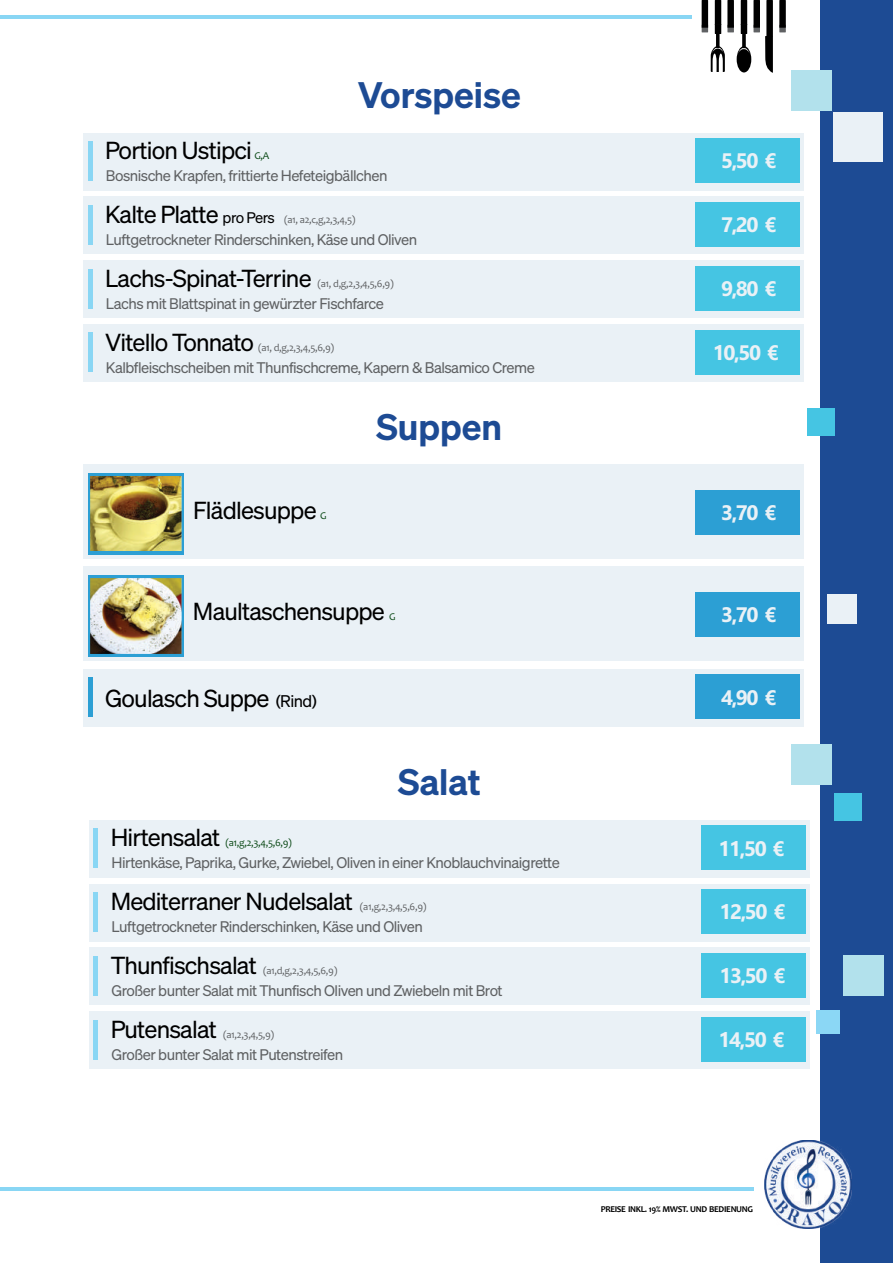
<style>
.page{position:relative;width:893px;height:1263px;background:#fff}
.page>*{position:absolute;margin:0;border:0;box-sizing:border-box;transform-origin:0 0}
.t1{font:600 36px "Sohne";color:#1d4b94}
.t2{font:24px "Sohne Buch";letter-spacing:-.035em;color:#000}
.t3{font:700 21px "Nirmala UI";letter-spacing:-.07em;color:#eaf1f6}
.t4{font:15px "Sohne Buch";letter-spacing:-.035em;color:#5f6163}
.t5{font:10.5px "Candara";letter-spacing:-.035em;color:#5f6163}
.t6{font:10.5px "Candara";color:#0c4a17}
.t7{font:700 9px "Candara";letter-spacing:-.04em;color:#000}
.s1{font-size:15px}
.s2{font-size:16.5px}
</style>
<div class="page">
<div style="left:84px;top:133px;width:720px;height:57px;background:#eaf1f6"></div>
<div style="left:84px;top:464px;width:720px;height:94px;background:#eaf1f6"></div>
<div style="left:84px;top:566px;width:720px;height:94px;background:#eaf1f6"></div>
<div style="left:84px;top:669px;width:720px;height:57px;background:#eaf1f6"></div>
<div style="left:84px;top:197px;width:720px;height:57px;background:#eaf1f6"></div>
<div style="left:84px;top:260px;width:720px;height:58px;background:#eaf1f6"></div>
<div style="left:84px;top:324px;width:720px;height:58px;background:#eaf1f6"></div>
<div style="left:820px;top:0;width:73px;height:1263px;background:#1d4b94"></div>
<div style="left:88px;top:141px;width:5px;height:40px;background:#89d6f4"></div>
<div style="left:88px;top:473px;width:96px;height:81px;background:linear-gradient(to right,#2c9fd4,#2c9fd4)"></div>
<svg style="left:88px;top:575px;width:96px;height:81px"></svg>
<img style="left:90px;top:578px;width:91px;height:75px">
<div style="left:88px;top:678px;width:5px;height:39px;background:#2c9fd4"></div>
<div style="left:88px;top:205px;width:5px;height:39px;background:#89d6f4"></div>
<div style="left:88px;top:269px;width:5px;height:39px;background:#89d6f4"></div>
<div style="left:88px;top:333px;width:5px;height:39px;background:#89d6f4"></div>
<hr style="left:0;top:15px;width:692px;height:4px;background:#89d6f4">
<hr style="left:0;top:1187px;width:754px;height:4px;background:#89d6f4">
<div style="left:833px;top:112px;width:49px;height:50px;background:#eaf1f6"></div>
<div style="left:827px;top:594px;width:30px;height:29px;background:#eaf1f6"></div>
<div style="left:791px;top:70px;width:41px;height:41px;background:#b2e1ec"></div>
<div style="left:843px;top:955px;width:41px;height:40px;background:#b2e1ec"></div>
<div style="left:816px;top:1010px;width:24px;height:24px;background:#8bd7f5"></div>
<div style="left:791px;top:744px;width:41px;height:41px;background:#b2e1ec"></div>
<div style="left:807px;top:408px;width:28px;height:28px;background:#45c5e3"></div>
<div style="left:834px;top:793px;width:28px;height:28px;background:#45c5e3"></div>
<img style="left:764px;top:1141px;width:88px;height:87px">
<svg style="left:779px;top:0;width:7px;height:32px"></svg>
<svg style="left:702px;top:0;width:71px;height:73px"></svg>
<div style="left:695px;top:138px;width:105px;height:45px;background:#45c5e3"></div>
<div style="left:695px;top:490px;width:105px;height:44px;background:#2c9fd4"></div>
<div style="left:695px;top:592px;width:105px;height:44px;background:#2c9fd4"></div>
<div style="left:695px;top:674px;width:105px;height:45px;background:#2c9fd4"></div>
<div style="left:695px;top:202px;width:105px;height:45px;background:#45c5e3"></div>
<div style="left:695px;top:266px;width:105px;height:45px;background:#45c5e3"></div>
<div style="left:695px;top:330px;width:105px;height:45px;background:#45c5e3"></div>
<img style="left:90px;top:477px;width:91px;height:74px">
<div style="left:89px;top:820px;width:720px;height:57px;background:#eaf1f6"></div>
<div style="left:89px;top:884px;width:720px;height:57px;background:#eaf1f6"></div>
<div style="left:89px;top:947px;width:720px;height:58px;background:#eaf1f6"></div>
<div style="left:89px;top:1011px;width:720px;height:58px;background:#eaf1f6"></div>
<hr style="left:94px;top:828px;width:4px;height:40px;background:#89d6f4">
<hr style="left:94px;top:892px;width:4px;height:39px;background:#89d6f4">
<hr style="left:94px;top:956px;width:4px;height:39px;background:#89d6f4">
<hr style="left:94px;top:1020px;width:4px;height:39px;background:#89d6f4">
<div style="left:701px;top:825px;width:104px;height:45px;background:#45c5e3"></div>
<div style="left:701px;top:889px;width:104px;height:45px;background:#45c5e3"></div>
<div style="left:701px;top:953px;width:104px;height:45px;background:#45c5e3"></div>
<div style="left:701px;top:1017px;width:104px;height:45px;background:#45c5e3"></div>
<h2 class="t2" style="left:105px;top:140px;width:148px">Portion Ustipci</h2>
<p class="t6" style="left:254px;top:151px;width:16px">G,A</p>
<h1 class="t1" style="left:358px;top:80px;width:164px">Vorspeise</h1>
<p class="t4" style="left:106px;top:169px;width:283px">Bosnische Krapfen, frittierte Hefeteigbällchen</p>
<h2 class="t2" style="left:105px;top:204px;width:171px">Kalte Platte <span class="s1">pro Pers</span></h2>
<p class="t5" style="left:284px;top:215px;width:73px">(a1, a2,c,g,2,3,4,5)</p>
<p class="t4" style="left:106px;top:233px;width:313px">Luftgetrockneter Rinderschinken, Käse und Oliven</p>
<h2 class="t2" style="left:105px;top:268px;width:208px">Lachs-Spinat-Terrine</h2>
<p class="t5" style="left:317px;top:279px;width:78px">(a1, d,g,2,3,4,5,6,9)</p>
<p class="t4" style="left:106px;top:297px;width:279px">Lachs mit Blattspinat in gewürzter Fischfarce</p>
<h2 class="t2" style="left:105px;top:332px;width:151px">Vitello Tonnato</h2>
<p class="t5" style="left:258px;top:343px;width:78px">(a1, d,g,2,3,4,5,6,9)</p>
<p class="t4" style="left:106px;top:361px;width:430px">Kalbfleischscheiben mit Thunfischcreme, Kapern &amp; Balsamico Creme</p>
<h2 class="t2" style="left:193px;top:500px;width:125px">Flädlesuppe</h2>
<p class="t6" style="left:320px;top:511px;width:8px">G</p>
<h1 class="t1" style="left:376px;top:412px;width:127px">Suppen</h1>
<h2 class="t2" style="left:193px;top:602px;width:193px">Maultaschensuppe</h2>
<p class="t6" style="left:389px;top:613px;width:8px">G</p>
<h2 class="t2" style="left:105px;top:688px;width:213px">Goulasch Suppe <span class="s2">(Rind)</span></h2>
<h2 class="t2" style="left:111px;top:827px;width:111px">Hirtensalat</h2>
<p class="t6" style="left:225px;top:838px;width:68px">(a1,g,2,3,4,5,6,9)</p>
<h1 class="t1" style="left:398px;top:767px;width:84px">Salat</h1>
<p class="t4" style="left:112px;top:856px;width:450px">Hirtenkäse, Paprika, Gurke, Zwiebel, Oliven in einer Knoblauchvinaigrette</p>
<h2 class="t2" style="left:111px;top:891px;width:244px">Mediterraner Nudelsalat</h2>
<p class="t5" style="left:360px;top:902px;width:68px">(a1,g,2,3,4,5,6,9)</p>
<p class="t4" style="left:112px;top:920px;width:313px">Luftgetrockneter Rinderschinken, Käse und Oliven</p>
<h2 class="t2" style="left:111px;top:955px;width:148px">Thunfischsalat</h2>
<p class="t5" style="left:263px;top:966px;width:76px">(a1,d,g,2,3,4,5,6,9)</p>
<p class="t4" style="left:112px;top:984px;width:393px">Großer bunter Salat mit Thunfisch Oliven und Zwiebeln mit Brot</p>
<h2 class="t2" style="left:111px;top:1019px;width:108px">Putensalat</h2>
<p class="t5" style="left:223px;top:1030px;width:53px">(a1,2,3,4,5,9)</p>
<p class="t4" style="left:112px;top:1048px;width:233px">Großer bunter Salat mit Putenstreifen</p>
<h3 class="t3" style="left:721px;top:153px;width:57px">5,50 €</h3>
<h3 class="t3" style="left:721px;top:217px;width:57px">7,20 €</h3>
<h3 class="t3" style="left:721px;top:281px;width:57px">9,80 €</h3>
<h3 class="t3" style="left:713px;top:345px;width:68px">10,50 €</h3>
<h3 class="t3" style="left:721px;top:504px;width:57px">3,70 €</h3>
<h3 class="t3" style="left:721px;top:606px;width:57px">3,70 €</h3>
<h3 class="t3" style="left:721px;top:689px;width:57px">4,90 €</h3>
<h3 class="t3" style="left:719px;top:840px;width:68px">11,50 €</h3>
<h3 class="t3" style="left:719px;top:904px;width:68px">12,50 €</h3>
<h3 class="t3" style="left:719px;top:968px;width:68px">13,50 €</h3>
<h3 class="t3" style="left:719px;top:1032px;width:68px">14,50 €</h3>
<p class="t7" style="left:601px;top:1205px;width:154px">PREISE INKL. 19% MWST. UND BEDIENUNG</p>
</div>
